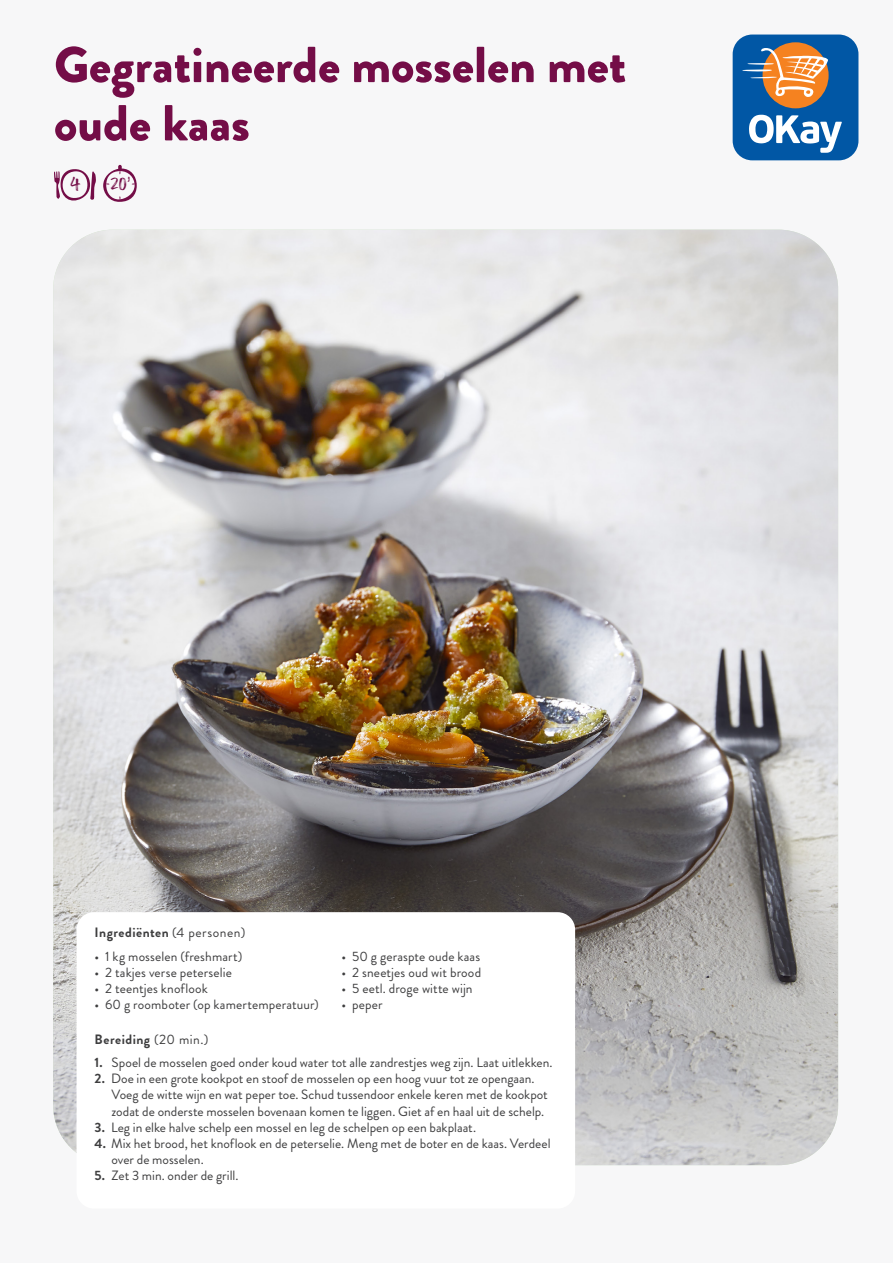
<style>
.page{position:relative;width:893px;height:1263px;background:#f7f7f8}
.page>*{position:absolute;margin:0;border:0;box-sizing:border-box;transform-origin:0 0}
.t1{font:900 50.55px/58.3px "Brandon Grotesque";color:#740d47}
.t2{font:21px "Lemonado Script Textured";color:#740d47}
.t3{font:18px "Lemonado Script Textured";color:#740d47}
.t4{font:13.5px/16.2px "Brandon Grotesque";color:#3e3e3f}
.t5{font:700 13.5px "Brandon Grotesque";letter-spacing:.035em;color:#3e3e3f}
.s1{font-weight:400}
.s2{font-weight:700}
</style>
<div class="page">
<img style="left:53px;top:230px;width:785px;height:935px">
<svg style="left:103px;top:165px;width:34px;height:37px"></svg>
<svg style="left:54px;top:169px;width:42px;height:32px"></svg>
<div style="left:733px;top:35px;width:125px;height:125px;background:#0157a5;border-radius:20px"></div>
<div style="left:763px;top:42px;width:66px;height:66px;background:#f58220;border-radius:50%"></div>
<svg style="left:742px;top:48px;width:87px;height:49px"></svg>
<svg style="left:749px;top:115px;width:93px;height:38px"></svg>
<div style="left:77px;top:912px;width:498px;height:296px;background:#fff;border-radius:17px"></div>
<h1 class="t1" style="left:54px;top:36px;width:574px">Gegratineerde mosselen met oude kaas</h1>
<h2 class="t2" style="left:70px;top:171px;width:12px">4</h2>
<h3 class="t3" style="left:110px;top:173px;width:22px">20’</h3>
<p class="t5" style="left:95px;top:923px;width:153px">Ingrediënten <span class="s1">(4 personen)</span></p>
<p class="t4" style="left:95px;top:948px;width:150px">• 1 kg mosselen (freshmart)</p>
<p class="t4" style="left:95px;top:964px;width:139px">• 2 takjes verse peterselie</p>
<p class="t4" style="left:95px;top:980px;width:115px">• 2 teentjes knoflook</p>
<p class="t4" style="left:95px;top:997px;width:226px">• 60 g roomboter (op kamertemperatuur)</p>
<p class="t4" style="left:342px;top:948px;width:140px">• 50 g geraspte oude kaas</p>
<p class="t4" style="left:342px;top:964px;width:141px">• 2 sneetjes oud wit brood</p>
<p class="t4" style="left:342px;top:980px;width:133px">• 5 eetl. droge witte wijn</p>
<p class="t4" style="left:342px;top:997px;width:43px">• peper</p>
<p class="t5" style="left:95px;top:1030px;width:116px">Bereiding <span class="s1">(20 min.)</span></p>
<p class="t4" style="left:95px;top:1054px;width:460px"><span class="s2">1.</span> Spoel de mosselen goed onder koud water tot alle zandrestjes weg zijn. Laat uitlekken.</p>
<p class="t4" style="left:112px;top:1070px;width:438px;text-indent:-17px"><span class="s2">2.</span> Doe in een grote kookpot en stoof de mosselen op een hoog vuur tot ze opengaan.<br>Voeg de witte wijn en wat peper toe. Schud tussendoor enkele keren met de kookpot zodat de onderste mosselen bovenaan komen te liggen. Giet af en haal uit de schelp.</p>
<p class="t4" style="left:95px;top:1119px;width:383px"><span class="s2">3.</span> Leg in elke halve schelp een mossel en leg de schelpen op een bakplaat.</p>
<p class="t4" style="left:112px;top:1135px;width:441px;text-indent:-17px"><span class="s2">4.</span> Mix het brood, het knoflook en de peterselie. Meng met de boter en de kaas. Verdeel over de mosselen.</p>
<p class="t4" style="left:95px;top:1168px;width:145px"><span class="s2">5.</span> Zet 3 min. onder de grill.</p>
</div>
